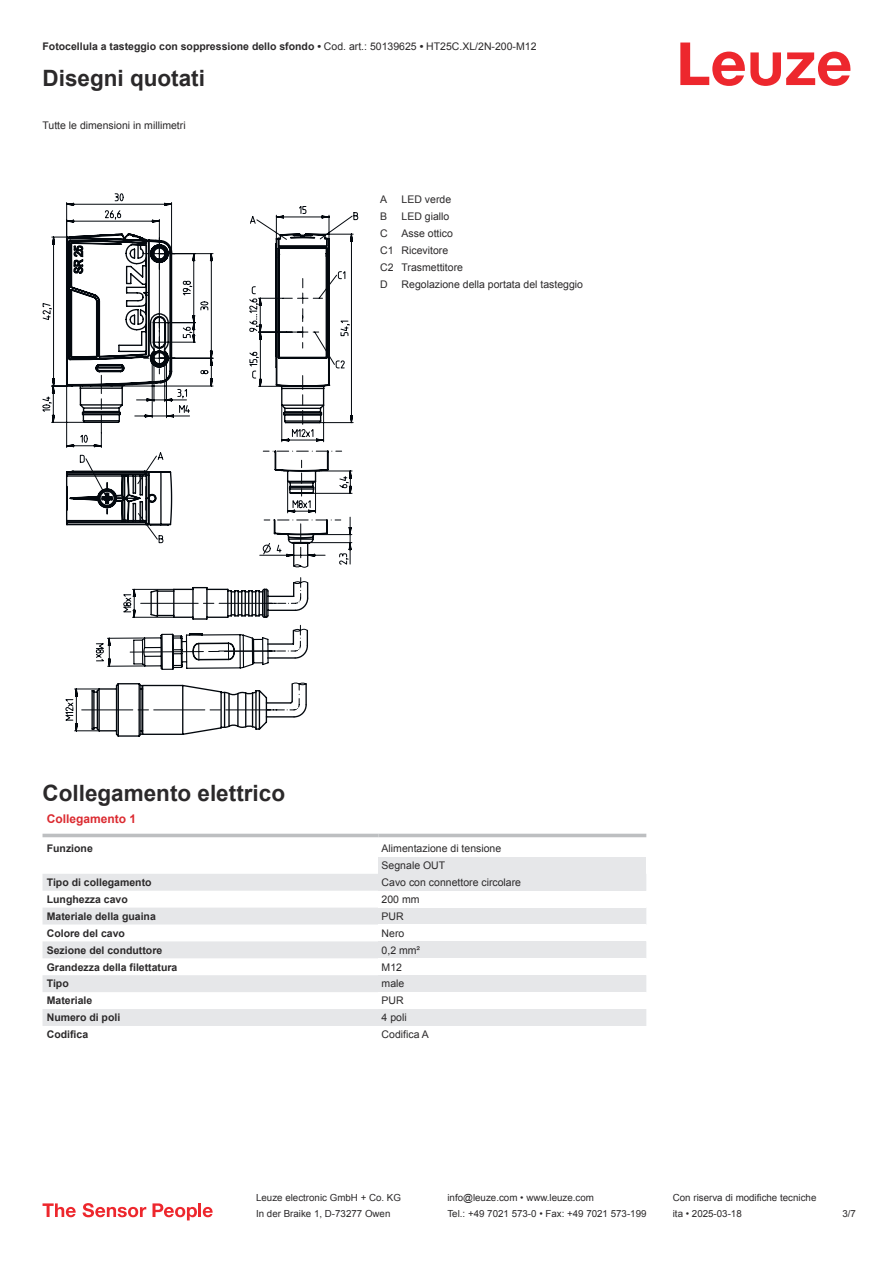
<style>
.page{position:relative;width:893px;height:1263px;background:#fff}
.page>*{position:absolute;margin:0;border:0;box-sizing:border-box;transform-origin:0 0}
.t1{font:700 22.5px "Arial";color:#2b292a}
.t2{font:700 12px "Arial";color:#db2a30}
.t3{font:700 10.5px "Arial";color:#2b292a}
.t4{font:10.5px/17px "Arial";color:#2b292a}
.t5{font:9.75px "Arial";color:#2b292a}
.s1{font-weight:400}
</style>
<div class="page">
<svg style="left:680px;top:43px;width:170px;height:43px"></svg>
<svg style="left:43px;top:833px;width:603px;height:5px"></svg>
<svg style="left:43px;top:874px;width:335px;height:152px;fill:#e6e7e9"></svg>
<hr style="left:43px;top:834px;width:335px;height:3px;background:#bdbfc1">
<hr style="left:378px;top:834px;width:268px;height:3px;background:#bdbfc1">
<div style="left:378px;top:857px;width:268px;height:17px;background:#e6e7e9"></div>
<div style="left:378px;top:874px;width:268px;height:17px;background:#e6e7e9"></div>
<div style="left:378px;top:907px;width:268px;height:17px;background:#e6e7e9"></div>
<div style="left:378px;top:941px;width:268px;height:17px;background:#e6e7e9"></div>
<div style="left:378px;top:975px;width:268px;height:17px;background:#e6e7e9"></div>
<div style="left:378px;top:1009px;width:268px;height:17px;background:#e6e7e9"></div>
<svg style="left:43px;top:1203px;width:33px;height:14px"></svg>
<svg style="left:83px;top:1203px;width:63px;height:14px"></svg>
<svg style="left:153px;top:1203px;width:44px;height:17px"></svg>
<hr style="left:198px;top:1203px;width:3px;height:14px;background:#ed272d">
<svg style="left:203px;top:1207px;width:10px;height:10px"></svg>
<svg style="left:43px;top:193px;width:315px;height:538px"></svg>
<svg style="left:133px;top:295px;width:136px;height:442px"></svg>
<svg style="left:95px;top:625px;width:214px;height:45px"></svg>
<p class="t3" style="left:43px;top:43px;width:495px">Fotocellula a tasteggio con soppressione dello sfondo • <span class="s1">Cod. art.: 50139625</span> • <span class="s1">HT25C.XL/2N-200-M12</span></p>
<h1 class="t1" style="left:43px;top:70px;width:164px">Disegni quotati</h1>
<p class="t4" style="left:43px;top:117px;width:145px">Tutte le dimensioni in millimetri</p>
<p class="t4" style="left:380px;top:192px;width:9px">A</p>
<p class="t4" style="left:402px;top:192px;width:51px">LED verde</p>
<p class="t4" style="left:380px;top:209px;width:9px">B</p>
<p class="t4" style="left:402px;top:209px;width:49px">LED giallo</p>
<p class="t4" style="left:380px;top:226px;width:9px">C</p>
<p class="t4" style="left:380px;top:226px;width:84px;text-indent:21px">Asse ottico<br>C1 Ricevitore<br>C2 Trasmettitore<br>D</p>
<p class="t4" style="left:402px;top:277px;width:183px">Regolazione della portata del tasteggio</p>
<h1 class="t1" style="left:43px;top:784px;width:244px">Collegamento elettrico</h1>
<p class="t2" style="left:47px;top:814px;width:91px">Collegamento 1</p>
<p class="t3" style="left:47px;top:844px;width:48px">Funzione</p>
<p class="t4" style="left:382px;top:841px;width:121px">Alimentazione di tensione<br>Segnale OUT</p>
<p class="t3" style="left:47px;top:878px;width:106px">Tipo di collegamento</p>
<p class="t4" style="left:382px;top:875px;width:141px">Cavo con connettore circolare</p>
<p class="t3" style="left:47px;top:895px;width:83px">Lunghezza cavo</p>
<p class="t4" style="left:382px;top:892px;width:39px">200 mm</p>
<p class="t3" style="left:47px;top:912px;width:111px">Materiale della guaina</p>
<p class="t4" style="left:382px;top:908px;width:24px">PUR</p>
<p class="t3" style="left:47px;top:929px;width:80px">Colore del cavo</p>
<p class="t4" style="left:382px;top:925px;width:24px">Nero</p>
<p class="t3" style="left:47px;top:946px;width:117px">Sezione del conduttore</p>
<p class="t4" style="left:382px;top:942px;width:40px">0,2 mm²</p>
<p class="t3" style="left:47px;top:963px;width:132px">Grandezza della filettatura</p>
<p class="t4" style="left:382px;top:959px;width:22px">M12</p>
<p class="t3" style="left:47px;top:980px;width:23px">Tipo</p>
<p class="t4" style="left:382px;top:976px;width:24px">male</p>
<p class="t3" style="left:47px;top:997px;width:47px">Materiale</p>
<p class="t4" style="left:382px;top:993px;width:24px">PUR</p>
<p class="t3" style="left:47px;top:1013px;width:75px">Numero di poli</p>
<p class="t4" style="left:382px;top:1010px;width:27px">4 poli</p>
<p class="t3" style="left:47px;top:1030px;width:43px">Codifica</p>
<p class="t4" style="left:382px;top:1027px;width:49px">Codifica A</p>
<p class="t5" style="left:256px;top:1194px;width:146px">Leuze electronic GmbH + Co. KG</p>
<p class="t5" style="left:447px;top:1194px;width:148px">info@leuze.com • www.leuze.com</p>
<p class="t5" style="left:673px;top:1194px;width:145px">Con riserva di modifiche tecniche</p>
<p class="t5" style="left:256px;top:1210px;width:136px">In der Braike 1, D-73277 Owen</p>
<p class="t5" style="left:447px;top:1210px;width:201px">Tel.: +49 7021 573-0 • Fax: +49 7021 573-199</p>
<p class="t5" style="left:673px;top:1210px;width:70px">ita • 2025-03-18</p>
<p class="t5" style="left:842px;top:1210px;width:15px">3 /7</p>
</div>
